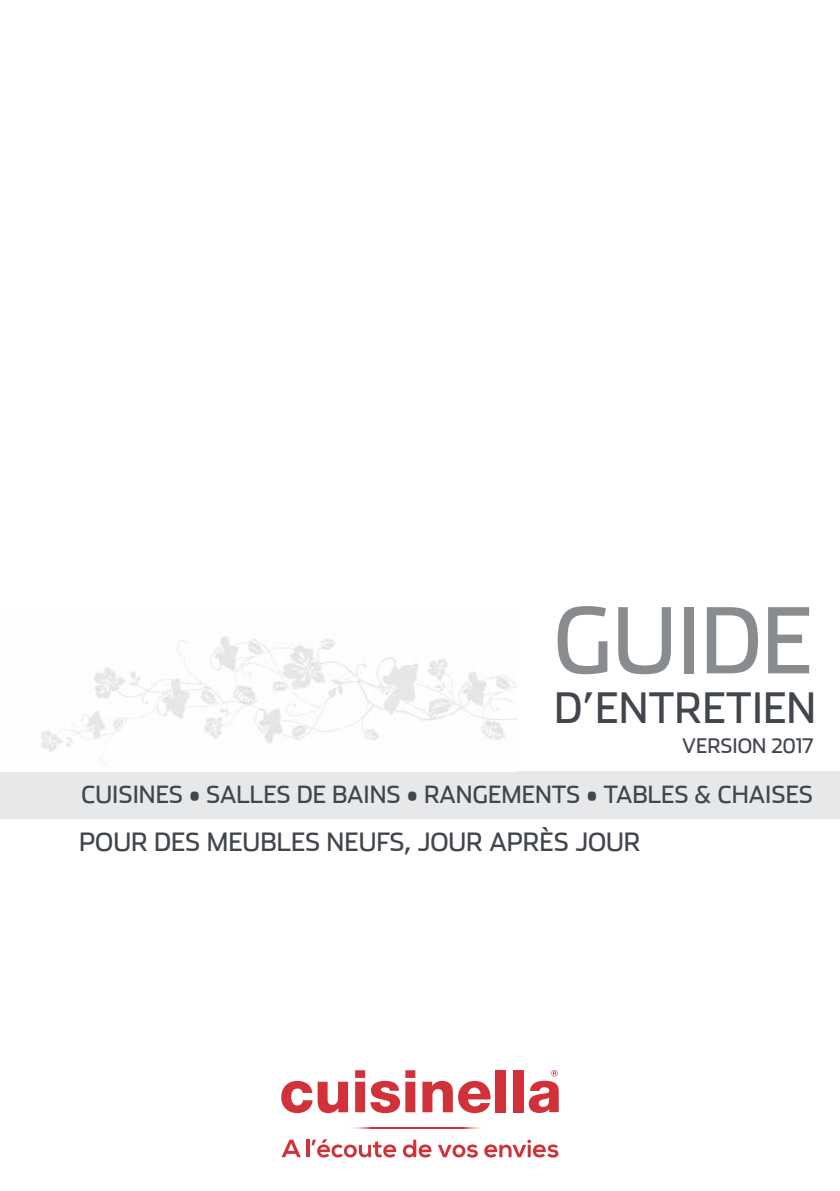
<style>
.page{position:relative;width:840px;height:1191px;background:#fff}
.page>*{position:absolute;margin:0;border:0;box-sizing:border-box;transform-origin:0 0}
.t1{font:90.8px "Stainless";color:#888c8f}
.t2{font:41.8px "Stainless";color:#41464c}
.t3{font:25.2px "Stainless";color:#41464c}
.t4{font:23.6px "Stainless";color:#41464c}
.t5{font:20px "Stainless";color:#41464c}
</style>
<div class="page">
<div style="left:0;top:771px;width:839px;height:47px;background:#e7e8e9"></div>
<img style="left:41px;top:636px;width:475px;height:116px">
<svg style="left:281px;top:1080px;width:67px;height:33px"></svg>
<svg style="left:355px;top:1070px;width:60px;height:43px"></svg>
<svg style="left:422px;top:1080px;width:30px;height:32px"></svg>
<svg style="left:458px;top:1080px;width:32px;height:33px"></svg>
<div style="left:495px;top:1070px;width:10px;height:42px;background:#d13239"></div>
<div style="left:513px;top:1070px;width:10px;height:42px;background:#d13239"></div>
<svg style="left:528px;top:1070px;width:30px;height:43px"></svg>
<hr style="left:348px;top:1127px;width:137px;height:1px;background:#d13239">
<svg style="left:281px;top:1139px;width:20px;height:18px"></svg>
<hr style="left:307px;top:1139px;width:3px;height:18px;background:#d13239">
<svg style="left:311px;top:1139px;width:85px;height:18px"></svg>
<svg style="left:402px;top:1139px;width:29px;height:18px"></svg>
<svg style="left:438px;top:1144px;width:39px;height:13px"></svg>
<svg style="left:484px;top:1139px;width:74px;height:18px"></svg>
<h1 class="t1" style="left:553px;top:586px;width:260px">GUIDE</h1>
<h2 class="t2" style="left:553px;top:683px;width:264px">D’ENTRETIEN</h2>
<p class="t5" style="left:682px;top:733px;width:132px">VERSION 2017</p>
<p class="t4" style="left:81px;top:780px;width:732px">CUISINES • SALLES DE BAINS • RANGEMENTS • TABLES &amp; CHAISES</p>
<p class="t3" style="left:79px;top:827px;width:562px">POUR DES MEUBLES NEUFS, JOUR APRÈS JOUR</p>
</div>
